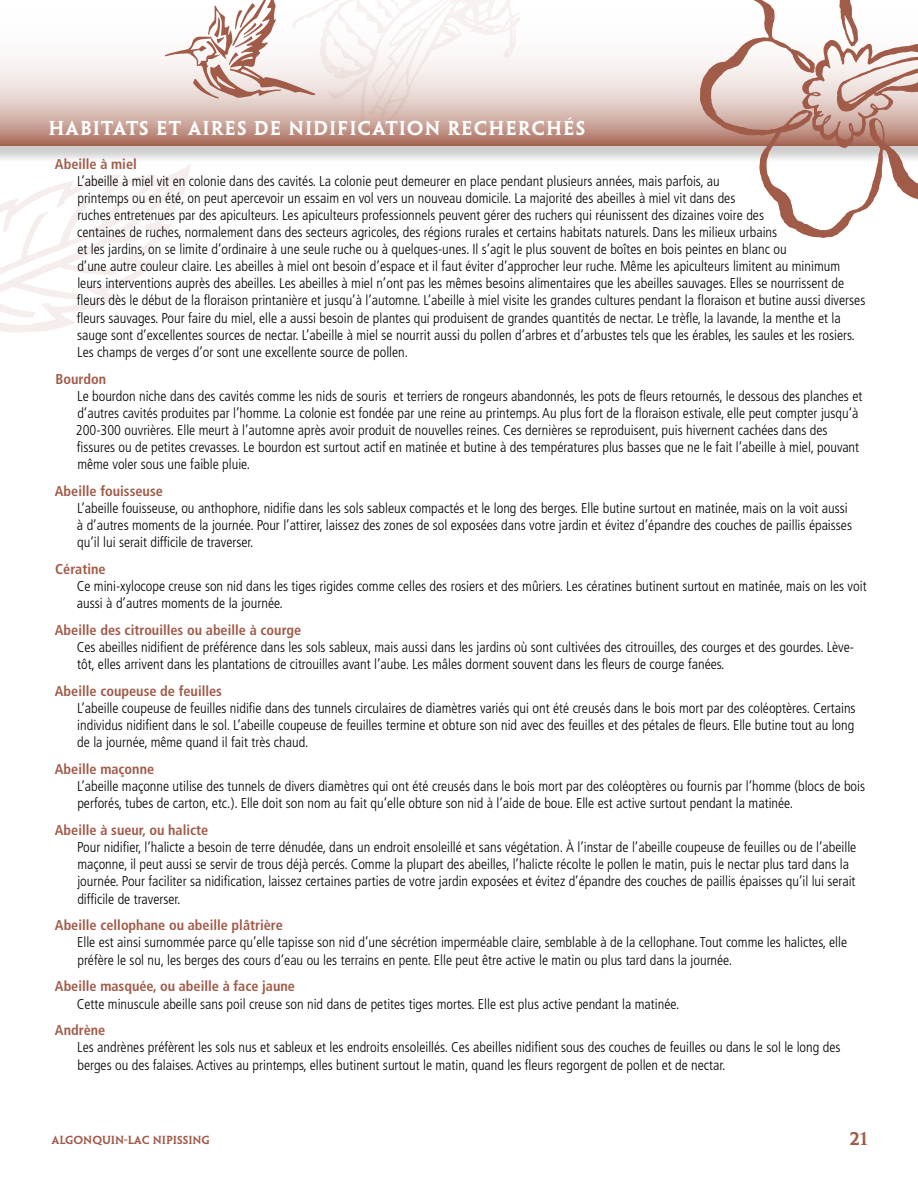
<style>
.page{position:relative;width:918px;height:1188px;background:#fff}
.page>*{position:absolute;margin:0;border:0;box-sizing:border-box;transform-origin:0 0}
.t1{font:18px "Penumbra MM 585 1000";letter-spacing:.15em;color:#fff}
.t2{font:16.5px "Penumbra MM 585 1000";color:#a05b49}
.t3{font:300 condensed 14.25px/17.1px "Frutiger";color:#000}
.t4{font:700 condensed 14.25px "Frutiger";color:#a05b49}
.t5{font:10.5px "Penumbra MM 585 1000";letter-spacing:-.005em;color:#a05b49}
</style>
<div class="page">
<svg style="left:0;top:164px;width:191px;height:169px"></svg>
<div style="left:0;top:0;width:918px;height:164px;background:#000;opacity:.2"></div>
<svg style="left:0;top:0;width:700px;height:146px"></svg>
<svg style="left:164px;top:0;width:356px;height:132px"></svg>
<svg style="left:700px;top:0;width:218px;height:238px"></svg>
<p class="t1" style="left:48px;top:118px;width:537px">HABITATS ET AIRES DE NIDIFICATION RECHERCHÉS</p>
<p class="t4" style="left:55px;top:155px;width:83px">Abeille à miel</p>
<p class="t3" style="left:77px;top:172px;width:790px">L’abeille à miel vit en colonie dans des cavités. La colonie peut demeurer en place pendant plusieurs années, mais parfois, au<br>printemps ou en été, on peut apercevoir un essaim en vol vers un nouveau domicile. La majorité des abeilles à miel vit dans des<br>ruches entretenues par des apiculteurs. Les apiculteurs professionnels peuvent gérer des ruchers qui réunissent des dizaines voire des<br>centaines de ruches, normalement dans des secteurs agricoles, des régions rurales et certains habitats naturels. Dans les milieux urbains<br>et les jardins, on se limite d’ordinaire à une seule ruche ou à quelques-unes. Il s’agit le plus souvent de boîtes en bois peintes en blanc ou<br>d’une autre couleur claire. Les abeilles à miel ont besoin d’espace et il faut éviter d’approcher leur ruche. Même les apiculteurs limitent au minimum leurs interventions auprès des abeilles. Les abeilles à miel n’ont pas les mêmes besoins alimentaires que les abeilles sauvages. Elles se nourrissent de fleurs dès le début de la floraison printanière et jusqu’à l’automne. L’abeille à miel visite les grandes cultures pendant la floraison et butine aussi diverses fleurs sauvages. Pour faire du miel, elle a aussi besoin de plantes qui produisent de grandes quantités de nectar. Le trèfle, la lavande, la menthe et la sauge sont d’excellentes sources de nectar. L’abeille à miel se nourrit aussi du pollen d’arbres et d’arbustes tels que les érables, les saules et les rosiers.<br>Les champs de verges d’or sont une excellente source de pollen.</p>
<p class="t4" style="left:56px;top:370px;width:52px">Bourdon</p>
<p class="t3" style="left:76px;top:387px;width:788px">Le bourdon niche dans des cavités comme les nids de souris et terriers de rongeurs abandonnés, les pots de fleurs retournés, le dessous des planches et d’autres cavités produites par l’homme. La colonie est fondée par une reine au printemps. Au plus fort de la floraison estivale, elle peut compter jusqu’à 200-300 ouvrières. Elle meurt à l’automne après avoir produit de nouvelles reines. Ces dernières se reproduisent, puis hivernent cachées dans des fissures ou de petites crevasses. Le bourdon est surtout actif en matinée et butine à des températures plus basses que ne le fait l’abeille à miel, pouvant même voler sous une faible pluie.</p>
<p class="t4" style="left:55px;top:482px;width:109px">Abeille fouisseuse</p>
<p class="t3" style="left:77px;top:500px;width:777px">L’abeille fouisseuse, ou anthophore, nidifie dans les sols sableux compactés et le long des berges. Elle butine surtout en matinée, mais on la voit aussi à d’autres moments de la journée. Pour l’attirer, laissez des zones de sol exposées dans votre jardin et évitez d’épandre des couches de paillis épaisses qu’il lui serait difficile de traverser.</p>
<p class="t4" style="left:55px;top:561px;width:52px">Cératine</p>
<p class="t3" style="left:77px;top:578px;width:791px">Ce mini-xylocope creuse son nid dans les tiges rigides comme celles des rosiers et des mûriers. Les cératines butinent surtout en matinée, mais on les voit aussi à d’autres moments de la journée.</p>
<p class="t4" style="left:55px;top:622px;width:248px">Abeille des citrouilles ou abeille à courge</p>
<p class="t3" style="left:77px;top:639px;width:779px">Ces abeilles nidifient de préférence dans les sols sableux, mais aussi dans les jardins où sont cultivées des citrouilles, des courges et des gourdes. Lève&shy;tôt, elles arrivent dans les plantations de citrouilles avant l’aube. Les mâles dorment souvent dans les fleurs de courge fanées.</p>
<p class="t4" style="left:55px;top:683px;width:169px">Abeille coupeuse de feuilles</p>
<p class="t3" style="left:77px;top:700px;width:780px;text-align:justify">L’abeille coupeuse de feuilles nidifie dans des tunnels circulaires de diamètres variés qui ont été creusés dans le bois mort par des coléoptères. Certains individus nidifient dans le sol. L’abeille coupeuse de feuilles termine et obture son nid avec des feuilles et des pétales de fleurs. Elle butine tout au long de la journée, même quand il fait très chaud.</p>
<p class="t4" style="left:55px;top:761px;width:101px">Abeille maçonne</p>
<p class="t3" style="left:77px;top:778px;width:790px">L’abeille maçonne utilise des tunnels de divers diamètres qui ont été creusés dans le bois mort par des coléoptères ou fournis par l’homme (blocs de bois perforés, tubes de carton, etc.). Elle doit son nom au fait qu’elle obture son nid à l’aide de boue. Elle est active surtout pendant la matinée.</p>
<p class="t4" style="left:55px;top:822px;width:155px">Abeille à sueur, ou halicte</p>
<p class="t3" style="left:77px;top:839px;width:781px">Pour nidifier, l’halicte a besoin de terre dénudée, dans un endroit ensoleillé et sans végétation. À l’instar de l’abeille coupeuse de feuilles ou de l’abeille maçonne, il peut aussi se servir de trous déjà percés. Comme la plupart des abeilles, l’halicte récolte le pollen le matin, puis le nectar plus tard dans la journée. Pour faciliter sa nidification, laissez certaines parties de votre jardin exposées et évitez d’épandre des couches de paillis épaisses qu’il lui serait difficile de traverser.</p>
<p class="t4" style="left:55px;top:917px;width:230px">Abeille cellophane ou abeille plâtrière</p>
<p class="t3" style="left:77px;top:934px;width:772px">Elle est ainsi surnommée parce qu’elle tapisse son nid d’une sécrétion imperméable claire, semblable à de la cellophane. Tout comme les halictes, elle préfère le sol nu, les berges des cours d’eau ou les terrains en pente. Elle peut être active le matin ou plus tard dans la journée.</p>
<p class="t4" style="left:55px;top:978px;width:242px">Abeille masquée, ou abeille à face jaune</p>
<p class="t3" style="left:77px;top:995px;width:604px">Cette minuscule abeille sans poil creuse son nid dans de petites tiges mortes. Elle est plus active pendant la matinée.</p>
<p class="t4" style="left:55px;top:1022px;width:52px">Andrène</p>
<p class="t3" style="left:77px;top:1039px;width:765px">Les andrènes préfèrent les sols nus et sableux et les endroits ensoleillés. Ces abeilles nidifient sous des couches de feuilles ou dans le sol le long des berges ou des falaises. Actives au printemps, elles butinent surtout le matin, quand les fleurs regorgent de pollen et de nectar.</p>
<p class="t5" style="left:51px;top:1134px;width:160px">ALGONQUIN-LAC NIPISSING</p>
<p class="t2" style="left:850px;top:1129px;width:18px">21</p>
</div>
